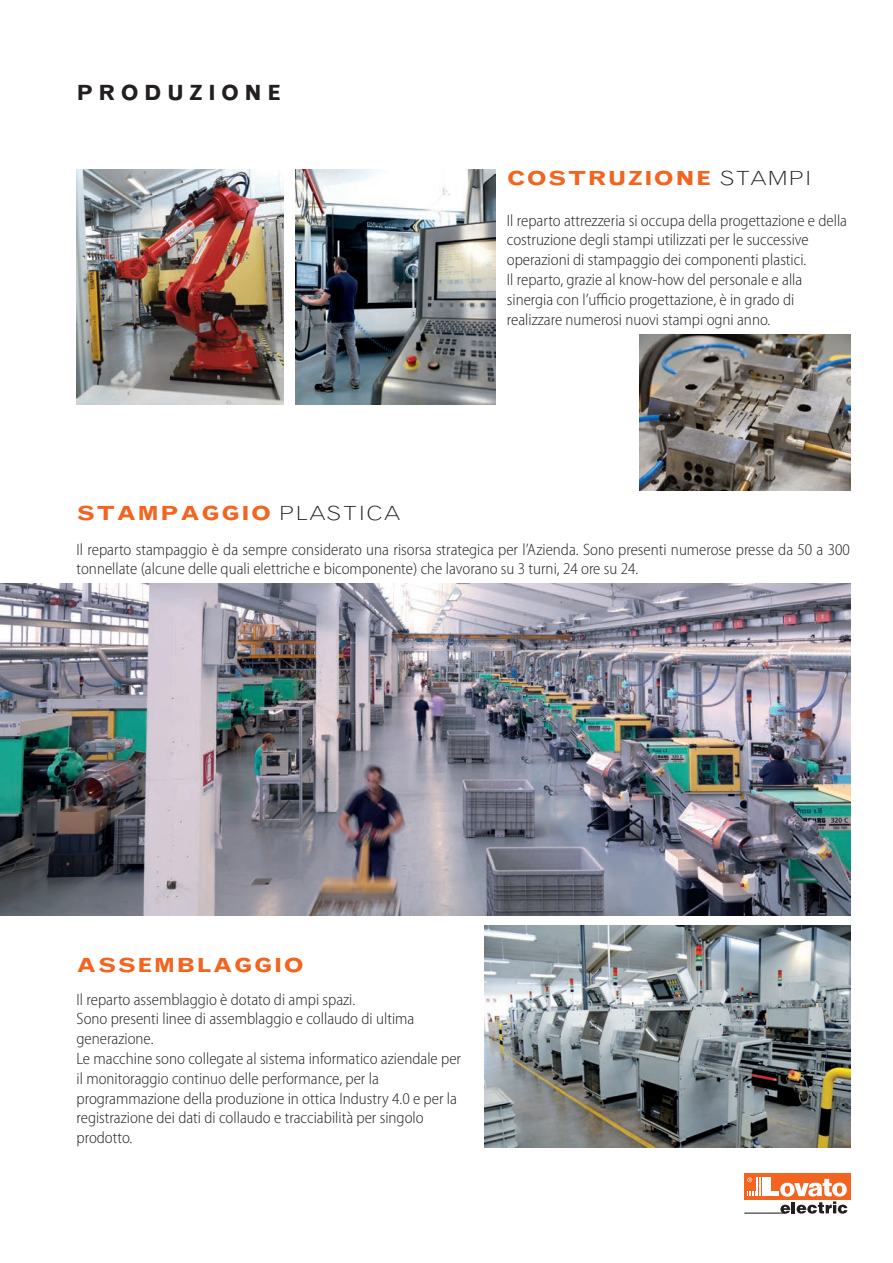
<style>
.page{position:relative;width:893px;height:1263px;background:#fff}
.page>*{position:absolute;margin:0;border:0;box-sizing:border-box;transform-origin:0 0}
.t1{font:700 21px "Grotesque";letter-spacing:.25em;color:#231f20}
.t2{font:700 19.5px "Grotesque";letter-spacing:.05em;color:#f36421;scale:1.2 1}
.t3{font:300 semi-condensed 16.5px/19.8px "Myriad Pro";color:#231f20}
.s1{font-weight:300;color:#231f20}
</style>
<div class="page">
<div style="left:744px;top:1174px;width:106px;height:26px;background:#f36421"></div>
<hr style="left:744px;top:1212px;width:41px;height:2px;background:#231f20">
<div style="left:763px;top:1177px;width:8px;height:19px;background:#fff"></div>
<div style="left:763px;top:1191px;width:16px;height:5px;background:#fff"></div>
<svg style="left:747px;top:1177px;width:16px;height:19px"></svg>
<svg style="left:780px;top:1179px;width:67px;height:34px"></svg>
<img style="left:0;top:584px;width:850px;height:331px">
<img style="left:484px;top:925px;width:366px;height:222px">
<img style="left:77px;top:170px;width:207px;height:235px">
<img style="left:296px;top:170px;width:200px;height:234px">
<img style="left:639px;top:334px;width:211px;height:157px">
<p class="t1" style="left:77px;top:85px;width:206px">PRODUZIONE</p>
<p class="t2" style="left:77px;top:506px;width:272px">STAMPAGGIO <span class="s1">PLASTICA</span></p>
<p class="t2" style="left:507px;top:171px;width:255px">COSTRUZIONE <span class="s1">STAMPI</span></p>
<p class="t3" style="left:507px;top:212px;width:342px">Il reparto attrezzeria si occupa della progettazione e della costruzione degli stampi utilizzati per le successive operazioni di stampaggio dei componenti plastici.<br>Il reparto, grazie al know-how del personale e alla sinergia con l’ufficio progettazione, è in grado di realizzare numerosi nuovi stampi ogni anno.</p>
<p class="t3" style="left:77px;top:540px;width:775px">Il reparto stampaggio è da sempre considerato una risorsa strategica per l’Azienda. Sono presenti numerose presse da 50 a 300 tonnellate (alcune delle quali elettriche e bicomponente) che lavorano su 3 turni, 24 ore su 24.</p>
<p class="t2" style="left:77px;top:958px;width:191px">ASSEMBLAGGIO</p>
<p class="t3" style="left:77px;top:990px;width:386px">Il reparto assemblaggio è dotato di ampi spazi.<br>Sono presenti linee di assemblaggio e collaudo di ultima generazione.<br>Le macchine sono collegate al sistema informatico aziendale per il monitoraggio continuo delle performance, per la programmazione della produzione in ottica Industry 4.0 e per la registrazione dei dati di collaudo e tracciabilità per singolo prodotto.</p>
</div>
